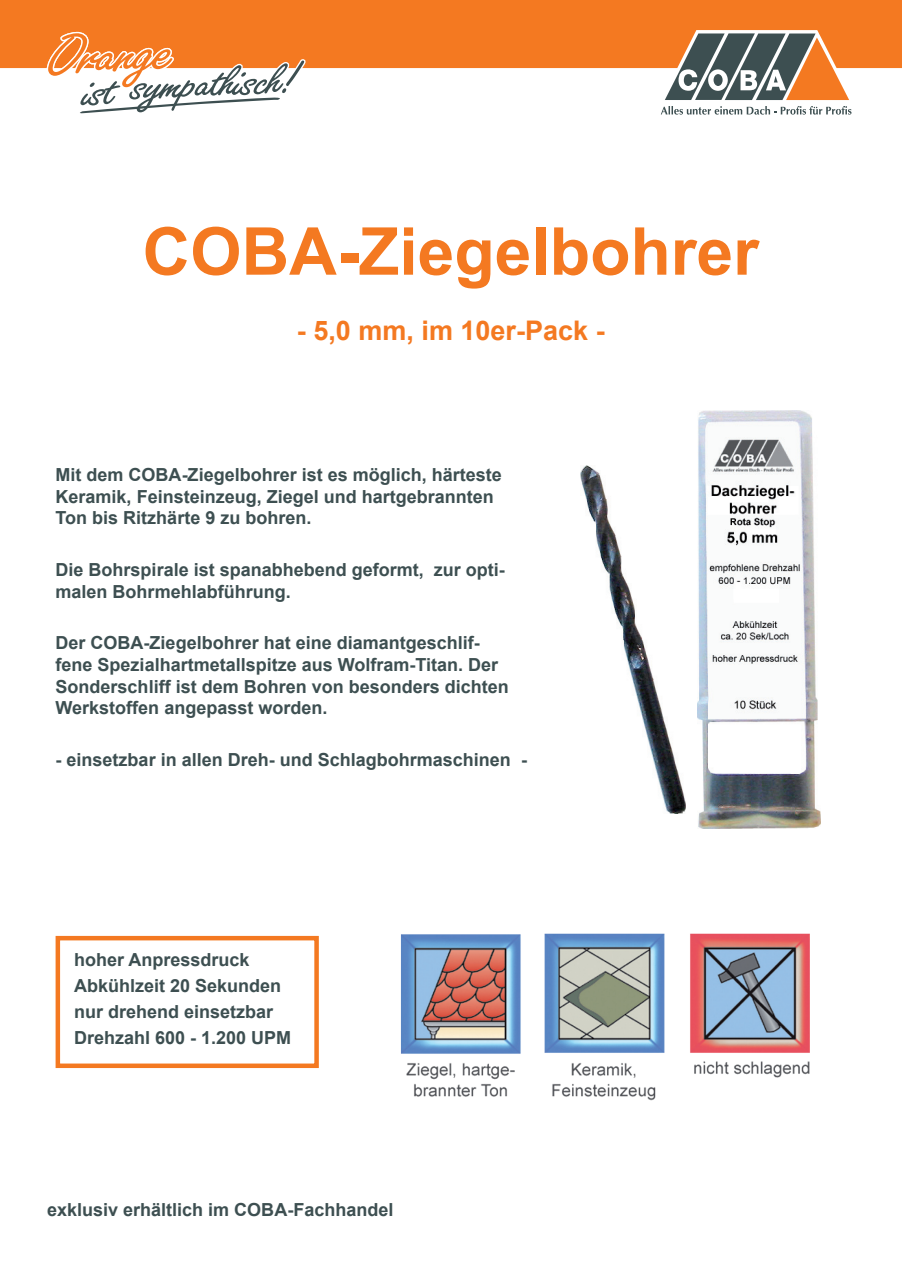
<style>
.page{position:relative;width:902px;height:1272px;background:#fff}
.page>*{position:absolute;margin:0;border:0;box-sizing:border-box;transform-origin:0 0}
.t1{font:700 66px "Arial";color:#f47921}
.t2{font:700 27px "Arial";color:#f47921}
.t3{font:700 18px/21.6px "Arial";color:#3d4f51}
</style>
<div class="page">
<div style="left:56px;top:935px;width:263px;height:132px;border:4px solid #f47921"></div>
<img style="left:697px;top:410px;width:123px;height:418px">
<img style="left:580px;top:466px;width:105px;height:347px">
<img style="left:400px;top:933px;width:410px;height:168px">
<div style="left:0;top:0;width:901px;height:68px;background:#f47921"></div>
<svg style="left:47px;top:32px;width:258px;height:82px"></svg>
<svg style="left:659px;top:30px;width:195px;height:85px"></svg>
<h1 class="t1" style="left:142px;top:207px;width:618px">COBA-Ziegelbohrer</h1>
<h2 class="t2" style="left:297px;top:313px;width:309px">- 5,0 mm, im 10er-Pack -</h2>
<p class="t3" style="left:56px;top:464px;width:448px">Mit dem COBA-Ziegelbohrer ist es möglich, härteste<br>Keramik, Feinsteinzeug, Ziegel und hartgebrannten<br>Ton bis Ritzhärte 9 zu bohren.</p>
<p class="t3" style="left:56px;top:559px;width:451px">Die Bohrspirale ist spanabhebend geformt, zur opti&shy;malen Bohrmehlabführung.</p>
<p class="t3" style="left:56px;top:632px;width:455px">Der COBA-Ziegelbohrer hat eine diamantgeschlif&shy;fene Spezialhartmetallspitze aus Wolfram-Titan. Der Sonderschliff ist dem Bohren von besonders dichten Werkstoffen angepasst worden.</p>
<p class="t3" style="left:56px;top:749px;width:473px">- einsetzbar in allen Dreh- und Schlagbohrmaschinen -</p>
<p class="t3" style="left:74px;top:947px;width:219px;line-height:25.8px">hoher Anpressdruck<br>Abkühlzeit 20 Sekunden nur drehend einsetzbar<br>Drehzahl 600 - 1.200 UPM</p>
<p class="t3" style="left:47px;top:1199px;width:348px">exklusiv erhältlich im COBA-Fachhandel</p>
</div>
